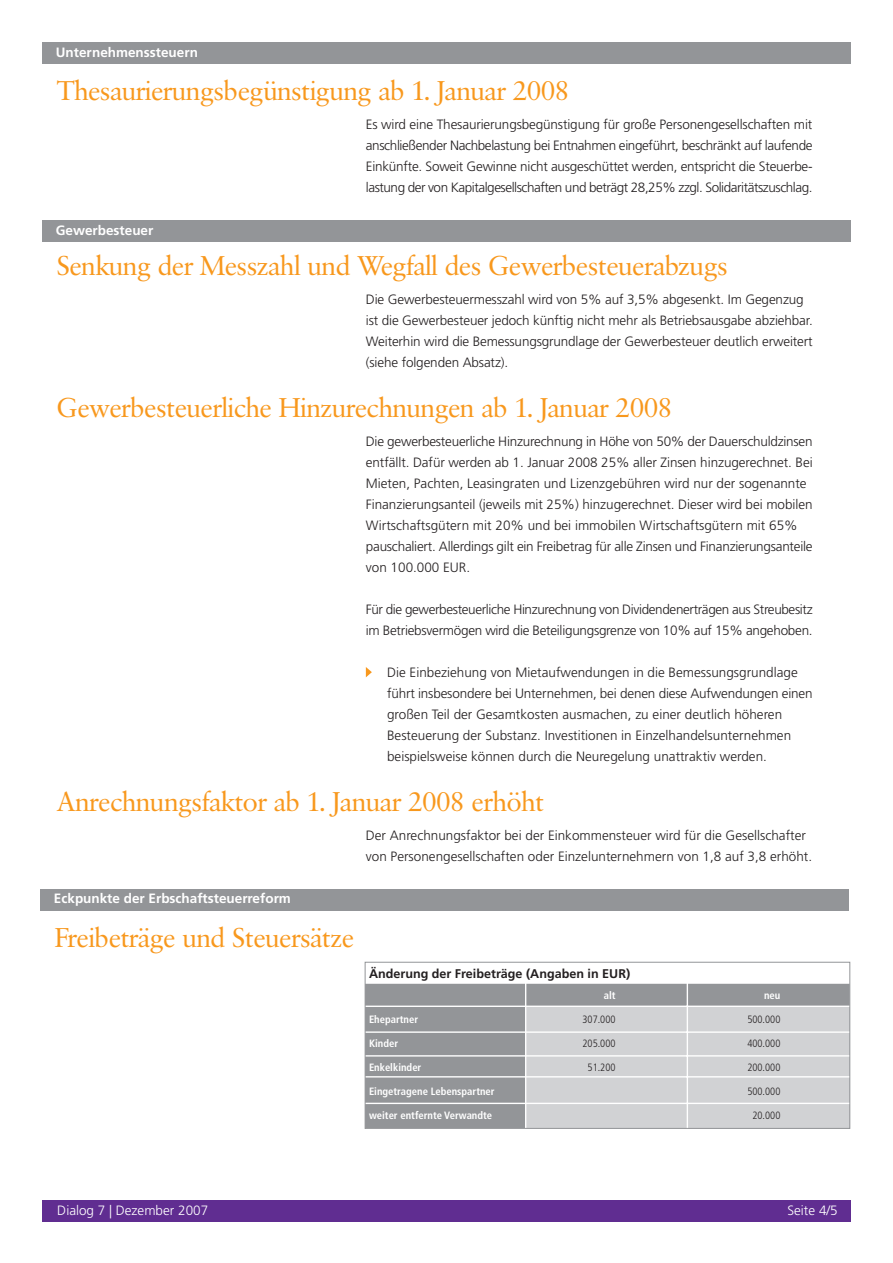
<style>
.page{position:relative;width:893px;height:1263px;background:#fff}
.page>*{position:absolute;margin:0;border:0;box-sizing:border-box;transform-origin:0 0}
.t1{font:27px "Sabon BQ";color:#f8981d}
.t2{font:300 13.5px/21px "Frutiger";letter-spacing:-.01em;color:#231f20}
.t3{font:700 13.5px "Frutiger";color:#fff}
.t4{font:300 13.5px "Frutiger";color:#fff}
.t5{font:700 12.6px "Frutiger";color:#231f20}
.t6{font:700 condensed 10.65px "Frutiger";color:#fff}
.t7{font:300 condensed 10.65px "Frutiger";color:#231f20}
</style>
<div class="page">
<div style="left:43px;top:1200px;width:807px;height:21px;background:#602d91"></div>
<div style="left:43px;top:43px;width:807px;height:21px;background:#939598"></div>
<div style="left:43px;top:220px;width:807px;height:22px;background:#939598"></div>
<svg style="left:366px;top:667px;width:6px;height:10px"></svg>
<div style="left:41px;top:889px;width:808px;height:21px;background:#939598"></div>
<div style="left:365px;top:984px;width:484px;height:144px;background:#939598"></div>
<div style="left:525px;top:1006px;width:324px;height:122px;background:#d1d2d4"></div>
<hr style="left:525px;top:972px;width:1px;height:166px;background:#fff">
<hr style="left:364px;top:1006px;width:486px;height:1px;background:#fff">
<hr style="left:364px;top:1031px;width:486px;height:2px;background:#fff">
<hr style="left:364px;top:1055px;width:486px;height:2px;background:#fff">
<hr style="left:364px;top:1076px;width:486px;height:2px;background:#fff">
<hr style="left:364px;top:1103px;width:486px;height:1px;background:#fff">
<hr style="left:686px;top:969px;width:2px;height:166px;background:#fff">
<div style="left:365px;top:962px;width:485px;height:167px;border:1px solid #939598"></div>
<p class="t3" style="left:56px;top:47px;width:144px">Unternehmenssteuern</p>
<h1 class="t1" style="left:57px;top:79px;width:514px">Thesaurierungsbegünstigung ab 1. Januar 2008</h1>
<p class="t3" style="left:56px;top:225px;width:99px">Gewerbesteuer</p>
<p class="t2" style="left:366px;top:115px;width:448px;text-align:justify">Es wird eine Thesaurierungsbegünstigung für große Personengesellschaften mit anschließender Nachbelastung bei Entnahmen eingeführt, beschränkt auf laufende Einkünfte. Soweit Gewinne nicht ausgeschüttet werden, entspricht die Steuerbe&shy;lastung der von Kapitalgesellschaften und beträgt 28,25% zzgl. Solidaritätszuschlag.</p>
<h1 class="t1" style="left:57px;top:253px;width:672px">Senkung der Messzahl und Wegfall des Gewerbesteuerabzugs</h1>
<p class="t2" style="left:366px;top:290px;width:448px">Die Gewerbesteuermesszahl wird von 5% auf 3,5% abgesenkt. Im Gegenzug ist die Gewerbesteuer jedoch künftig nicht mehr als Betriebsausgabe abziehbar.<br>Weiterhin wird die Bemessungsgrundlage der Gewerbesteuer deutlich erweitert (siehe folgenden Absatz).</p>
<h1 class="t1" style="left:57px;top:395px;width:617px">Gewerbesteuerliche Hinzurechnungen ab 1. Januar 2008</h1>
<p class="t2" style="left:366px;top:432px;width:448px">Die gewerbesteuerliche Hinzurechnung in Höhe von 50% der Dauerschuldzinsen entfällt. Dafür werden ab 1. Januar 2008 25% aller Zinsen hinzugerechnet. Bei Mieten, Pachten, Leasingraten und Lizenzgebühren wird nur der sogenannte Finanzierungsanteil (jeweils mit 25%) hinzugerechnet. Dieser wird bei mobilen Wirtschaftsgütern mit 20% und bei immobilen Wirtschaftsgütern mit 65% pauschaliert. Allerdings gilt ein Freibetrag für alle Zinsen und Finanzierungsanteile von 100.000 EUR.</p>
<p class="t2" style="left:366px;top:600px;width:448px">Für die gewerbesteuerliche Hinzurechnung von Dividendenerträgen aus Streubesitz im Betriebsvermögen wird die Beteiligungsgrenze von 10% auf 15% angehoben.</p>
<p class="t2" style="left:387px;top:663px;width:427px">Die Einbeziehung von Mietaufwendungen in die Bemessungsgrundlage führt insbesondere bei Unternehmen, bei denen diese Aufwendungen einen großen Teil der Gesamtkosten ausmachen, zu einer deutlich höheren Besteuerung der Substanz. Investitionen in Einzelhandelsunternehmen beispielsweise können durch die Neuregelung unattraktiv werden.</p>
<h1 class="t1" style="left:57px;top:789px;width:488px">Anrechnungsfaktor ab 1. Januar 2008 erhöht</h1>
<p class="t2" style="left:366px;top:826px;width:448px">Der Anrechnungsfaktor bei der Einkommensteuer wird für die Gesellschafter von Personengesellschaften oder Einzelunternehmern von 1,8 auf 3,8 erhöht.</p>
<p class="t3" style="left:54px;top:893px;width:238px">Eckpunkte der Erbschaftsteuerreform</p>
<h1 class="t1" style="left:55px;top:925px;width:300px">Freibeträge und Steuersätze</h1>
<p class="t5" style="left:369px;top:969px;width:263px">Änderung der Freibeträge (Angaben in EUR)</p>
<p class="t6" style="left:603px;top:991px;width:13px">alt</p>
<p class="t6" style="left:764px;top:991px;width:18px">neu</p>
<p class="t6" style="left:369px;top:1015px;width:51px">Ehepartner</p>
<p class="t7" style="left:582px;top:1015px;width:35px">307.000</p>
<p class="t7" style="left:747px;top:1015px;width:35px">500.000</p>
<p class="t6" style="left:369px;top:1039px;width:31px">Kinder</p>
<p class="t7" style="left:582px;top:1039px;width:35px">205.000</p>
<p class="t7" style="left:747px;top:1039px;width:35px">400.000</p>
<p class="t6" style="left:369px;top:1063px;width:54px">Enkelkinder</p>
<p class="t7" style="left:587px;top:1063px;width:29px">51.200</p>
<p class="t7" style="left:747px;top:1063px;width:35px">200.000</p>
<p class="t6" style="left:369px;top:1087px;width:127px">Eingetragene Lebenspartner</p>
<p class="t7" style="left:747px;top:1087px;width:35px">500.000</p>
<p class="t6" style="left:369px;top:1111px;width:125px">weiter entfernte Verwandte</p>
<p class="t7" style="left:752px;top:1111px;width:29px">20.000</p>
<p class="t4" style="left:57px;top:1205px;width:152px">Dialog 7 | Dezember 2007</p>
<p class="t4" style="left:787px;top:1205px;width:52px">Seite 4/5</p>
</div>
